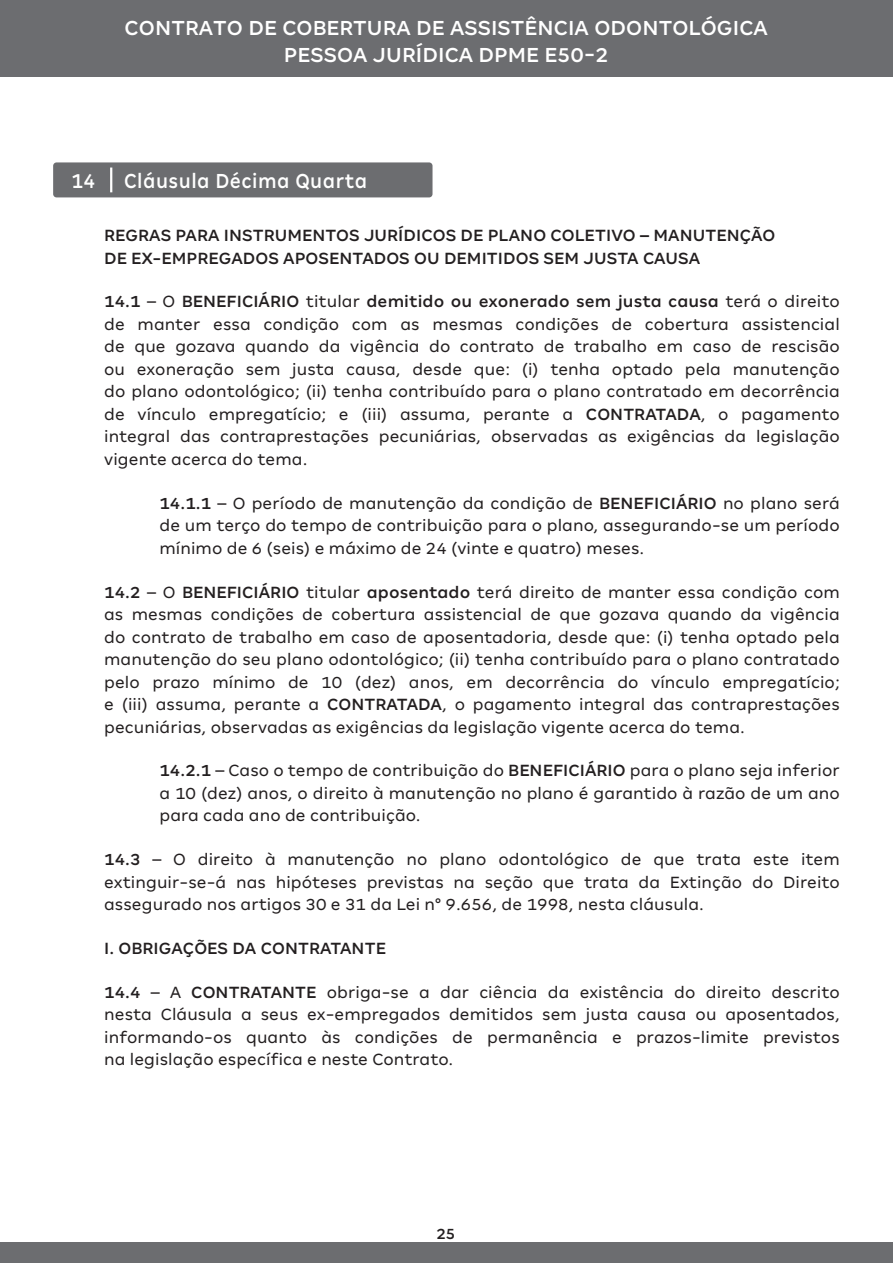
<style>
.page{position:relative;width:893px;height:1263px;background:#fff}
.page>*{position:absolute;margin:0;border:0;box-sizing:border-box;transform-origin:0 0}
.t1{font:500 22.5px/27px "Amil Typeface";letter-spacing:.005em;color:#fff;text-align:center}
.t2{font:500 22.5px "Amil Typeface";letter-spacing:.025em;color:#fff;scale:.9 1}
.t3{font:500 22.5px "Amil Typeface";letter-spacing:.005em;color:#fff;scale:.9 1}
.t4{font:18px/22.5px "Amil Typeface";letter-spacing:.005em;color:#231f20;text-align:justify}
.t5{font:500 18px/22.5px "Amil Typeface";letter-spacing:.005em;color:#231f20}
.t6{font:500 16.5px "Amil Typeface";color:#231f20}
.s1{font-weight:500}
</style>
<div class="page">
<div style="left:0;top:1243px;width:893px;height:20px;background:#6c6d70"></div>
<div style="left:0;top:0;width:893px;height:76px;background:#6c6d70"></div>
<div style="left:53px;top:162px;width:379px;height:35px;background:#6c6d70;border-radius:3px"></div>
<hr style="left:110px;top:168px;width:2px;height:24px;background:#fff">
<p class="t1" style="left:125px;top:14px;width:645px">CONTRATO DE COBERTURA DE ASSISTÊNCIA ODONTOLÓGICA<br>PESSOA JURÍDICA DPME E50-2</p>
<p class="t3" style="left:71px;top:167px;width:28px">14</p>
<p class="t2" style="left:124px;top:167px;width:272px">Cláusula Décima Quarta</p>
<p class="t5" style="left:104px;top:224px;width:673px">REGRAS PARA INSTRUMENTOS JURÍDICOS DE PLANO COLETIVO – MANUTENÇÃO<br>DE EX-EMPREGADOS APOSENTADOS OU DEMITIDOS SEM JUSTA CAUSA</p>
<p class="t4" style="left:104px;top:290px;width:737px"><span class="s1">14.1</span> – O <span class="s1">BENEFICIÁRIO</span> titular <span class="s1">demitido ou exonerado sem justa causa</span> terá o direito de manter essa condição com as mesmas condições de cobertura assistencial de que gozava quando da vigência do contrato de trabalho em caso de rescisão ou exoneração sem justa causa, desde que: (i) tenha optado pela manutenção do plano odontológico; (ii) tenha contribuído para o plano contratado em decorrência de vínculo empregatício; e (iii) assuma, perante a <span class="s1">CONTRATADA</span>, o pagamento integral das contraprestações pecuniárias, observadas as exigências da legislação vigente acerca do tema.</p>
<p class="t4" style="left:159px;top:492px;width:682px"><span class="s1">14.1.1</span> – O período de manutenção da condição de <span class="s1">BENEFICIÁRIO</span> no plano será de um terço do tempo de contribuição para o plano, assegurando-se um período mínimo de 6 (seis) e máximo de 24 (vinte e quatro) meses.</p>
<p class="t4" style="left:104px;top:580px;width:737px"><span class="s1">14.2</span> – O <span class="s1">BENEFICIÁRIO</span> titular <span class="s1">aposentado</span> terá direito de manter essa condição com as mesmas condições de cobertura assistencial de que gozava quando da vigência do contrato de trabalho em caso de aposentadoria, desde que: (i) tenha optado pela manutenção do seu plano odontológico; (ii) tenha contribuído para o plano contratado pelo prazo mínimo de 10 (dez) anos, em decorrência do vínculo empregatício; e (iii) assuma, perante a <span class="s1">CONTRATADA</span>, o pagamento integral das contraprestações pecuniárias, observadas as exigências da legislação vigente acerca do tema.</p>
<p class="t4" style="left:159px;top:759px;width:682px"><span class="s1">14.2.1</span> – Caso o tempo de contribuição do <span class="s1">BENEFICIÁRIO</span> para o plano seja inferior a 10 (dez) anos, o direito à manutenção no plano é garantido à razão de um ano para cada ano de contribuição.</p>
<p class="t4" style="left:104px;top:848px;width:737px"><span class="s1">14.3</span> – O direito à manutenção no plano odontológico de que trata este item extinguir-se-á nas hipóteses previstas na seção que trata da Extinção do Direito assegurado nos artigos 30 e 31 da Lei n° 9.656, de 1998, nesta cláusula.</p>
<p class="t5" style="left:104px;top:937px;width:283px">I. OBRIGAÇÕES DA CONTRATANTE</p>
<p class="t4" style="left:104px;top:980px;width:737px"><span class="s1">14.4</span> – A <span class="s1">CONTRATANTE</span> obriga-se a dar ciência da existência do direito descrito nesta Cláusula a seus ex-empregados demitidos sem justa causa ou aposentados, informando-os quanto às condições de permanência e prazos-limite previstos na legislação específica e neste Contrato.</p>
<p class="t6" style="left:436px;top:1224px;width:21px">25</p>
</div>
